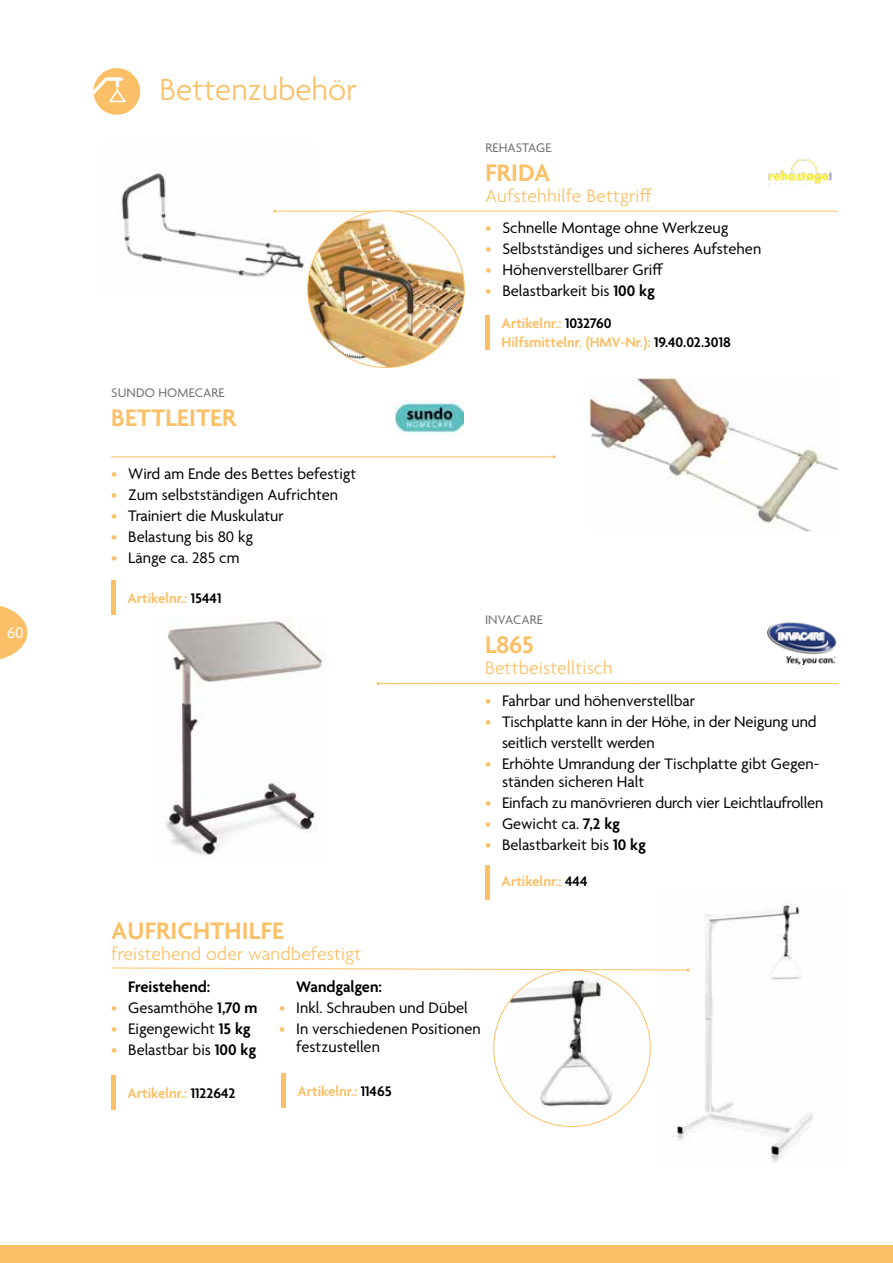
<style>
.page{position:relative;width:893px;height:1263px;background:#fff}
.page>*{position:absolute;margin:0;border:0;box-sizing:border-box;transform-origin:0 0}
.t1{font:300 33px "Agenda";color:#fbc067}
.t2{font:600 25.95px "Agenda";letter-spacing:.01em;color:#fbc067}
.t3{font:300 19.5px "Agenda";letter-spacing:.01em;color:#fbc067}
.t4{font:16.5px/18px "Agenda";color:#000}
.t5{font:600 16.5px "Agenda";color:#000}
.t6{font:16.5px "Agenda";color:#fff}
.t7{font:600 15px/19.5px "Agenda";color:#fbc067}
.t8{font:13.5px "Agenda";letter-spacing:.01em;color:#6e6e6e}
.s1{color:#fbc067}
.s2{color:#000}
.s3{font-weight:600}
</style>
<div class="page">
<div style="left:0;top:1246px;width:893px;height:17px;background:#fbc067"></div>
<svg style="left:0;top:605px;width:27px;height:55px"></svg>
<div style="left:93px;top:68px;width:47px;height:47px;background:#fbc067;border-radius:50%"></div>
<img style="left:121px;top:168px;width:195px;height:112px">
<hr style="left:275px;top:211px;width:563px;height:1px;background:#fbc067">
<hr style="left:485px;top:315px;width:4px;height:35px;background:#fbc067">
<img style="left:589px;top:377px;width:249px;height:154px">
<hr style="left:111px;top:456px;width:443px;height:1px;background:#fbc067">
<hr style="left:111px;top:580px;width:4px;height:35px;background:#fbc067">
<img style="left:672px;top:900px;width:141px;height:262px">
<svg style="left:111px;top:967px;width:578px;height:4px"></svg>
<hr style="left:111px;top:1075px;width:4px;height:35px;background:#fbc067">
<hr style="left:281px;top:1073px;width:4px;height:35px;background:#fbc067">
<hr style="left:485px;top:865px;width:4px;height:35px;background:#fbc067">
<img style="left:162px;top:617px;width:163px;height:241px">
<hr style="left:378px;top:683px;width:460px;height:1px;background:#fbc067">
<svg style="left:93px;top:76px;width:33px;height:27px"></svg>
<svg style="left:110px;top:77px;width:12px;height:4px"></svg>
<img style="left:308px;top:211px;width:156px;height:156px;border-radius:78px">
<img style="left:768px;top:158px;width:64px;height:29px">
<img style="left:396px;top:400px;width:68px;height:35px">
<img style="left:767px;top:622px;width:70px;height:43px">
<img style="left:510px;top:970px;width:140px;height:147px">
<p class="t6" style="left:7px;top:624px;width:18px">60</p>
<h1 class="t1" style="left:159px;top:71px;width:199px">Bettenzubehör</h1>
<p class="t8" style="left:111px;top:386px;width:115px">SUNDO HOMECARE</p>
<h2 class="t2" style="left:111px;top:404px;width:127px">BETTLEITER</h2>
<p class="t4" style="left:111px;top:466px;width:247px"><span class="s1">•</span> Wird am Ende des Bettes befestigt</p>
<p class="t4" style="left:111px;top:487px;width:228px"><span class="s1">•</span> Zum selbstständigen Aufrichten</p>
<p class="t4" style="left:111px;top:508px;width:174px"><span class="s1">•</span> Trainiert die Muskulatur</p>
<p class="t4" style="left:111px;top:529px;width:143px"><span class="s1">•</span> Belastung bis 80 kg</p>
<p class="t4" style="left:111px;top:550px;width:130px"><span class="s1">•</span> Länge ca. 285 cm</p>
<p class="t7" style="left:127px;top:589px;width:96px">Artikelnr.: <span class="s2">15441</span></p>
<p class="t8" style="left:485px;top:140px;width:68px">REHASTAGE</p>
<h2 class="t2" style="left:485px;top:158px;width:67px">FRIDA</h2>
<p class="t3" style="left:485px;top:185px;width:168px">Aufstehhilfe Bettgriff</p>
<p class="t4" style="left:485px;top:220px;width:244px"><span class="s1">•</span> Schnelle Montage ohne Werkzeug</p>
<p class="t4" style="left:485px;top:241px;width:277px"><span class="s1">•</span> Selbstständiges und sicheres Aufstehen</p>
<p class="t4" style="left:485px;top:262px;width:179px"><span class="s1">•</span> Höhenverstellbarer Griff</p>
<p class="t4" style="left:485px;top:283px;width:171px"><span class="s1">•</span> Belastbarkeit bis <span class="s3">100 kg</span></p>
<p class="t7" style="left:502px;top:314px;width:231px">Artikelnr.: <span class="s2">1032760<br></span>Hilfsmittelnr. (HMV-Nr.): <span class="s2">19.40.02.3018</span></p>
<p class="t8" style="left:485px;top:612px;width:59px">INVACARE</p>
<h2 class="t2" style="left:485px;top:631px;width:50px">L865</h2>
<p class="t3" style="left:485px;top:658px;width:129px">Bettbeistelltisch</p>
<p class="t4" style="left:485px;top:693px;width:212px"><span class="s1">•</span> Fahrbar und höhenverstellbar</p>
<p class="t4" style="left:502px;top:712px;width:316px;line-height:21px;text-indent:-17px"><span class="s1">•</span> Tischplatte kann in der Höhe, in der Neigung und seitlich verstellt werden</p>
<p class="t4" style="left:502px;top:756px;width:319px;text-indent:-17px"><span class="s1">•</span> Erhöhte Umrandung der Tischplatte gibt Gegen&shy;ständen sicheren Halt</p>
<p class="t4" style="left:485px;top:795px;width:340px"><span class="s1">•</span> Einfach zu manövrieren durch vier Leichtlaufrollen</p>
<p class="t4" style="left:485px;top:816px;width:137px"><span class="s1">•</span> Gewicht ca. <span class="s3">7,2 kg</span></p>
<p class="t4" style="left:485px;top:837px;width:162px"><span class="s1">•</span> Belastbarkeit bis <span class="s3">10 kg</span></p>
<p class="t7" style="left:502px;top:873px;width:87px">Artikelnr.: <span class="s2">444</span></p>
<h2 class="t2" style="left:111px;top:917px;width:174px">AUFRICHTHILFE</h2>
<p class="t3" style="left:111px;top:943px;width:252px">freistehend oder wandbefestigt</p>
<p class="t5" style="left:128px;top:977px;width:84px">Freistehend:</p>
<p class="t4" style="left:111px;top:999px;width:148px"><span class="s1">•</span> Gesamthöhe <span class="s3">1,70 m</span></p>
<p class="t4" style="left:111px;top:1020px;width:141px"><span class="s1">•</span> Eigengewicht <span class="s3">15 kg</span></p>
<p class="t4" style="left:111px;top:1041px;width:146px"><span class="s1">•</span> Belastbar bis <span class="s3">100 kg</span></p>
<p class="t7" style="left:127px;top:1084px;width:109px">Artikelnr.: <span class="s2">1122642</span></p>
<p class="t7" style="left:298px;top:1082px;width:96px">Artikelnr.: <span class="s2">11465</span></p>
<p class="t5" style="left:296px;top:977px;width:87px">Wandgalgen:</p>
<p class="t4" style="left:279px;top:999px;width:190px"><span class="s1">•</span> Inkl. Schrauben und Dübel</p>
<p class="t4" style="left:296px;top:1020px;width:186px;text-indent:-17px"><span class="s1">•</span> In verschiedenen Positionen festzustellen</p>
</div>
